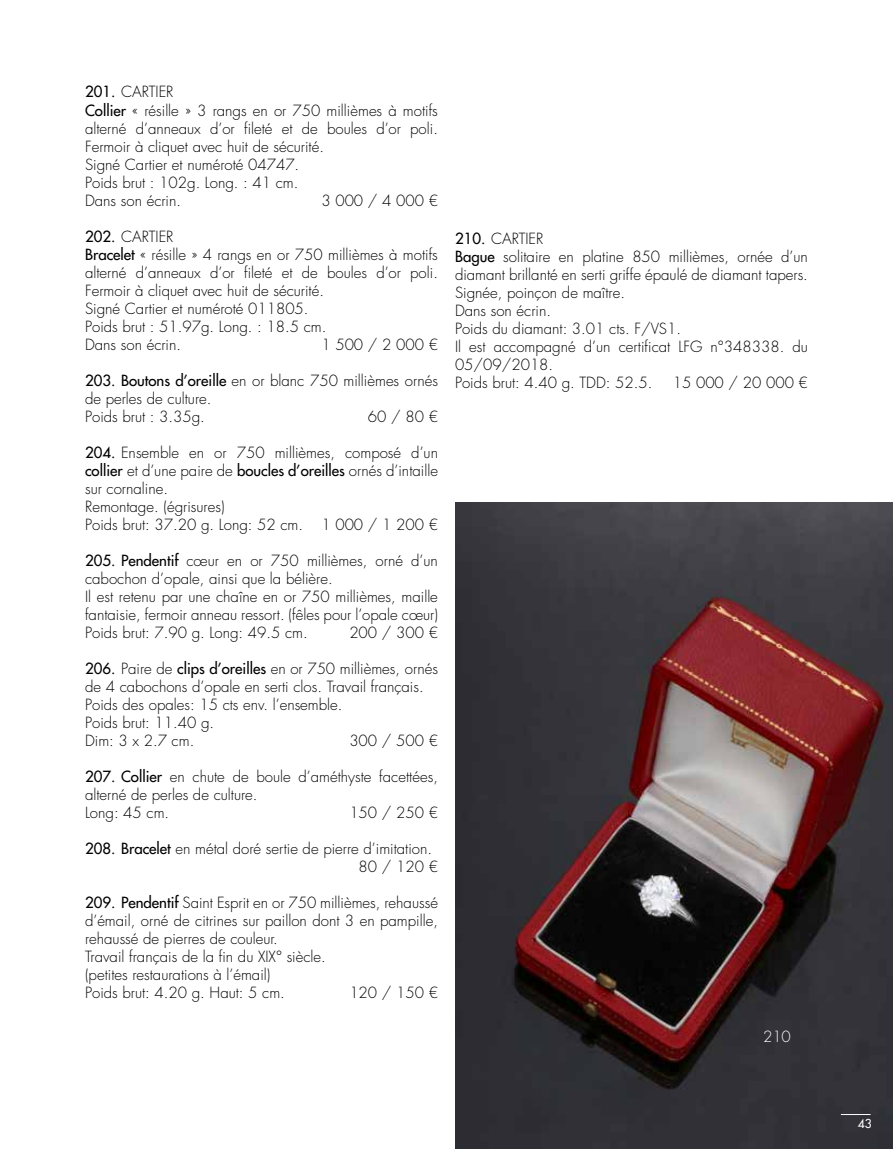
<style>
.page{position:relative;width:893px;height:1149px;background:#fff}
.page>*{position:absolute;margin:0;border:0;box-sizing:border-box;transform-origin:0 0}
.t1{font:300 15px/18px "Futura Std";color:#000}
.t2{font:300 15px "Futura Std";color:#fff}
.t3{font:500 12px "Futura Std";color:#fff}
.s1{font-weight:500}
</style>
<div class="page">
<img style="left:455px;top:502px;width:438px;height:646px">
<hr style="left:841px;top:1113px;width:30px;height:1px;background:#fff">
<p class="t1" style="left:85px;top:83px;width:354px"><span class="s1">201.</span> CARTIER<br><span class="s1">Collier</span> « résille » 3 rangs en or 750 millièmes à motifs alterné d’anneaux d’or fileté et de boules d’or poli.<br>Fermoir à cliquet avec huit de sécurité.<br>Signé Cartier et numéroté 04747.<br>Poids brut : 102g. Long. : 41 cm.<br>Dans son écrin.</p>
<p class="t1" style="left:321px;top:191px;width:118px">3 000 / 4 000 €</p>
<p class="t1" style="left:85px;top:227px;width:354px"><span class="s1">202.</span> CARTIER<br><span class="s1">Bracelet</span> « résille » 4 rangs en or 750 millièmes à motifs alterné d’anneaux d’or fileté et de boules d’or poli.<br>Fermoir à cliquet avec huit de sécurité.<br>Signé Cartier et numéroté 011805.<br>Poids brut : 51.97g. Long. : 18.5 cm.<br>Dans son écrin.</p>
<p class="t1" style="left:321px;top:335px;width:118px">1 500 / 2 000 €</p>
<p class="t1" style="left:85px;top:371px;width:354px"><span class="s1">203. Boutons d’oreille</span> en or blanc 750 millièmes ornés de perles de culture.<br>Poids brut : 3.35g.</p>
<p class="t1" style="left:368px;top:407px;width:72px">60 / 80 €</p>
<p class="t1" style="left:85px;top:443px;width:354px"><span class="s1">204.</span> Ensemble en or 750 millièmes, composé d’un <span class="s1">collier</span> et d’une paire de <span class="s1">boucles d’oreilles</span> ornés d’intaille sur cornaline.<br>Remontage. (égrisures)<br>Poids brut: 37.20 g. Long: 52 cm. 1 000 / 1 200 €</p>
<p class="t1" style="left:85px;top:551px;width:354px"><span class="s1">205. Pendentif</span> cœur en or 750 millièmes, orné d’un cabochon d’opale, ainsi que la bélière.<br>Il est retenu par une chaîne en or 750 millièmes, maille fantaisie, fermoir anneau ressort. (fêles pour l’opale cœur)<br>Poids brut: 7.90 g. Long: 49.5 cm.</p>
<p class="t1" style="left:349px;top:623px;width:90px">200 / 300 €</p>
<p class="t1" style="left:85px;top:659px;width:354px"><span class="s1">206.</span> Paire de <span class="s1">clips d’oreilles</span> en or 750 millièmes, ornés de 4 cabochons d’opale en serti clos. Travail français.<br>Poids des opales: 15 cts env. l’ensemble.<br>Poids brut: 11.40 g.<br>Dim: 3 x 2.7 cm.</p>
<p class="t1" style="left:349px;top:731px;width:90px">300 / 500 €</p>
<p class="t1" style="left:85px;top:767px;width:354px"><span class="s1">207. Collier</span> en chute de boule d’améthyste facettées, alterné de perles de culture.<br>Long: 45 cm.</p>
<p class="t1" style="left:349px;top:803px;width:90px">150 / 250 €</p>
<p class="t1" style="left:359px;top:839px;width:81px;text-indent:-274px"><span class="s1">208. Bracelet</span> en métal doré sertie de pierre d’imitation.<br>80 / 120 €</p>
<p class="t1" style="left:85px;top:893px;width:354px"><span class="s1">209. Pendentif</span> Saint Esprit en or 750 millièmes, rehaussé d’émail, orné de citrines sur paillon dont 3 en pampille, rehaussé de pierres de couleur.<br>Travail français de la fin du XIX° siècle.<br>(petites restaurations à l’émail)<br>Poids brut: 4.20 g. Haut: 5 cm.</p>
<p class="t1" style="left:349px;top:983px;width:90px">120 / 150 €</p>
<p class="t1" style="left:455px;top:230px;width:354px"><span class="s1">210.</span> CARTIER<br><span class="s1">Bague</span> solitaire en platine 850 millièmes, ornée d’un diamant brillanté en serti griffe épaulé de diamant tapers.<br>Signée, poinçon de maître.<br>Dans son écrin.<br>Poids du diamant: 3.01 cts. F/VS1.<br>Il est accompagné d’un certificat LFG n°348338. du<br>05/09/2018.<br>Poids brut: 4.40 g. TDD: 52.5.</p>
<p class="t1" style="left:673px;top:374px;width:137px">15 000 / 20 000 €</p>
<p class="t2" style="left:763px;top:1026px;width:29px">210</p>
<p class="t3" style="left:858px;top:1116px;width:15px">43</p>
</div>
